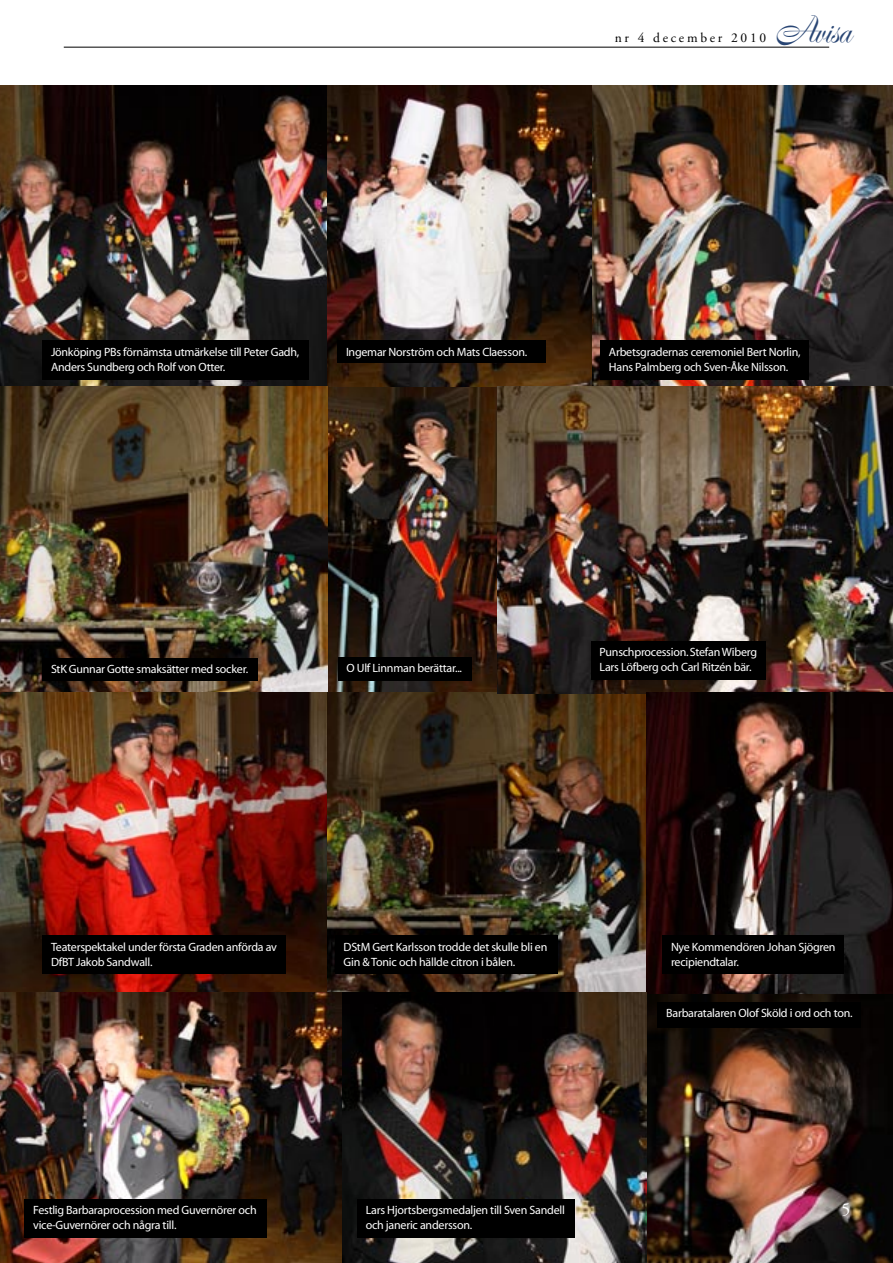
<style>
.page{position:relative;width:893px;height:1263px;background:#fff}
.page>*{position:absolute;margin:0;border:0;box-sizing:border-box;transform-origin:0 0}
.t1{font:42.9px "Edwardian Script ITC";color:#284574;scale:.86 1}
.t2{font:18px "Adobe Garamond Pro";color:#fff}
.t3{font:13.5px "Adobe Garamond Pro";letter-spacing:.2em;color:#000}
.bildtext{font:12px/15px "Myriad";letter-spacing:-.02em;color:#fff}
.s1{font-family:"Boulevard";font-size:36.75px}
</style>
<div class="page">
<hr style="left:64px;top:47px;width:765px;height:1px;background:#000">
<img style="left:0;top:85px;width:893px;height:608px">
<img style="left:0;top:689px;width:327px;height:304px">
<img style="left:0;top:993px;width:893px;height:270px">
<img style="left:327px;top:693px;width:566px;height:301px">
<div style="left:43px;top:341px;width:266px;height:39px;background:#000"></div>
<div style="left:600px;top:341px;width:209px;height:39px;background:#000"></div>
<div style="left:43px;top:658px;width:215px;height:22px;background:#000"></div>
<div style="left:338px;top:657px;width:133px;height:23px;background:#000"></div>
<div style="left:591px;top:641px;width:175px;height:39px;background:#000"></div>
<div style="left:43px;top:935px;width:243px;height:39px;background:#000"></div>
<div style="left:335px;top:935px;width:223px;height:39px;background:#000"></div>
<div style="left:662px;top:935px;width:182px;height:39px;background:#000"></div>
<div style="left:658px;top:1002px;width:203px;height:26px;background:#000"></div>
<div style="left:337px;top:341px;width:209px;height:22px;background:#000"></div>
<div style="left:357px;top:1198px;width:218px;height:39px;background:#000"></div>
<div style="left:25px;top:1198px;width:242px;height:39px;background:#000"></div>
<p class="t3" style="left:615px;top:29px;width:153px">nr 4 december 2010</p>
<p class="t1" style="left:775px;top:5px;width:90px"><span class="s1">A</span>visa</p>
<p class="bildtext" style="left:51px;top:345px;width:250px">Jönköping PBs förnämsta utmärkelse till Peter Gadh,<br>Anders Sundberg och Rolf von Otter.</p>
<p class="bildtext" style="left:609px;top:345px;width:193px">Arbetsgradernas ceremoniel Bert Norlin,<br>Hans Palmberg och Sven-Åke Nilsson.</p>
<p class="bildtext" style="left:346px;top:345px;width:183px">Ingemar Norström och Mats Claesson.</p>
<p class="bildtext" style="left:51px;top:662px;width:199px">StK Gunnar Gotte smaksätter med socker.</p>
<p class="bildtext" style="left:347px;top:661px;width:117px">O Ulf Linnman berättar...</p>
<p class="bildtext" style="left:600px;top:645px;width:159px">Punschprocession. Stefan Wiberg<br>Lars Löfberg och Carl Ritzén bär.</p>
<p class="bildtext" style="left:51px;top:939px;width:227px">Teaterspektakel under första Graden anförda av<br>DfBT Jakob Sandwall.</p>
<p class="bildtext" style="left:344px;top:939px;width:205px">DStM Gert Karlsson trodde det skulle bli en<br>Gin &amp; Tonic och hällde citron i bålen.</p>
<p class="bildtext" style="left:671px;top:939px;width:166px">Nye Kommendören Johan Sjögren recipiendtalar.</p>
<p class="bildtext" style="left:33px;top:1202px;width:225px">Festlig Barbaraprocession med Guvernörer och vice-Guvernörer och några till.</p>
<p class="bildtext" style="left:366px;top:1202px;width:201px">Lars Hjortsbergsmedaljen till Sven Sandell och janeric andersson.</p>
<p class="bildtext" style="left:666px;top:1006px;width:188px">Barbaratalaren Olof Sköld i ord och ton.</p>
<p class="t2" style="left:841px;top:1199px;width:10px">5</p>
</div>
